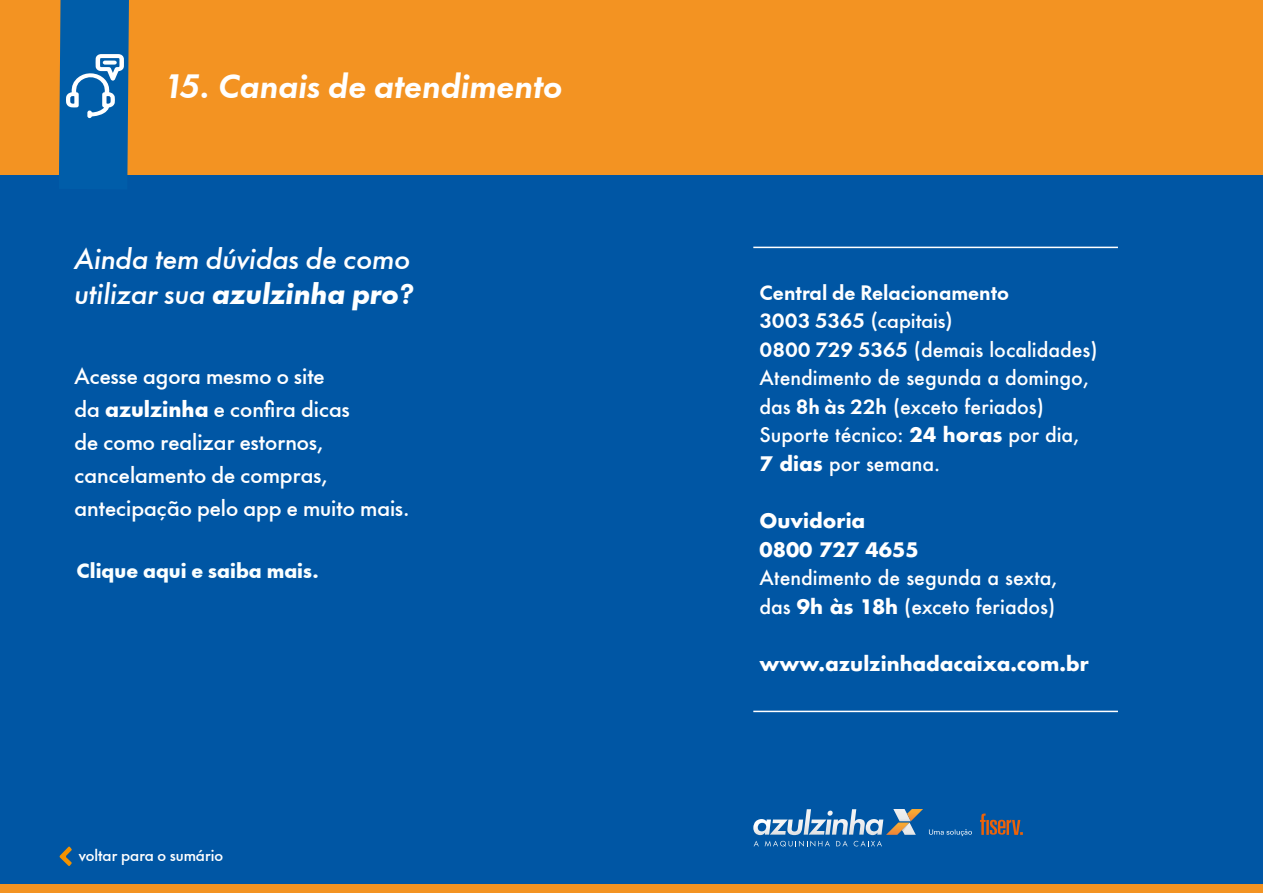
<style>
.page{position:relative;width:1263px;height:893px;background:#fff}
.page>*{position:absolute;margin:0;border:0;box-sizing:border-box;transform-origin:0 0}
.t1{font:italic 700 31.5px "Futura Now Headline";color:#fff}
.t2{font:italic 500 27px/35px "Futura Now Headline";color:#fff}
.t3{font:500 21px/33px "Futura Now Headline";color:#fff}
.t4{font:500 19.5px/28.5px "Futura";color:#fff}
.t5{font:700 19.5px/28.5px "Futura";color:#fff}
.t6{font:700 19.5px/28.5px "Futura Now Headline";color:#fff}
.t7{font:800 19.5px "Futura Now Headline";color:#faffff}
.t8{font:500 15px "Futura Now Headline";color:#fff}
.s1{font-weight:800;color:#feffff}
.s2{font-weight:700}
.s3{font-weight:800}
.s4{font-weight:500}
.s5{font-family:"Futura Now Headline";font-weight:700}
</style>
<div class="page">
<div style="left:0;top:0;width:1263px;height:889px;background:#0056a4"></div>
<div style="left:0;top:0;width:1263px;height:174px;background:#f39322"></div>
<div style="left:0;top:885px;width:1263px;height:8px;background:#f39322"></div>
<hr style="left:753px;top:247px;width:365px;height:1px;background:#fff">
<hr style="left:753px;top:711px;width:365px;height:1px;background:#fff">
<svg style="left:59px;top:0;width:70px;height:175px;background:#1a6bac"></svg>
<svg style="left:59px;top:846px;width:13px;height:20px"></svg>
<svg style="left:753px;top:809px;width:170px;height:26px"></svg>
<svg style="left:754px;top:841px;width:5px;height:5px"></svg>
<svg style="left:765px;top:841px;width:65px;height:6px"></svg>
<svg style="left:836px;top:841px;width:11px;height:5px"></svg>
<svg style="left:854px;top:841px;width:28px;height:5px"></svg>
<svg style="left:980px;top:813px;width:43px;height:22px"></svg>
<svg style="left:929px;top:829px;width:43px;height:7px"></svg>
<h1 class="t1" style="left:168px;top:59px;width:396px">15. Canais de atendimento</h1>
<h2 class="t2" style="left:74px;top:239px;width:341px">Ainda tem dúvidas de como utilizar sua <span class="s1">azulzinha pro</span><span class="s2">?</span></h2>
<p class="t3" style="left:74px;top:358px;width:337px">Acesse agora mesmo o site<br>da <span class="s3">azulzinha</span> e confira dicas<br>de como realizar estornos, cancelamento de compras, antecipação pelo app e muito mais.</p>
<p class="t7" style="left:76px;top:554px;width:244px">Clique aqui e saiba mais.</p>
<p class="t8" style="left:79px;top:843px;width:146px">voltar para o sumário</p>
<p class="t6" style="left:759px;top:277px;width:251px">Central de Relacionamento<br>3003 5365 <span class="s4">(capitais)</span></p>
<p class="t4" style="left:759px;top:335px;width:340px"><span class="s5">0800 729 5365</span> (demais localidades)<br>Atendimento de segunda a domingo, das <span class="s5">8h às 22h</span> (exceto feriados)<br>Suporte técnico: <span class="s2">24 horas</span> por dia,<br><span class="s2">7 dias</span> por semana.</p>
<p class="t5" style="left:759px;top:506px;width:161px">Ouvidoria<br>0800 727 4655</p>
<p class="t4" style="left:759px;top:563px;width:300px">Atendimento de segunda a sexta, das <span class="s2">9h às 18h</span> (exceto feriados)</p>
<p class="t5" style="left:759px;top:649px;width:331px">www.azulzinhadacaixa.com.br</p>
</div>
